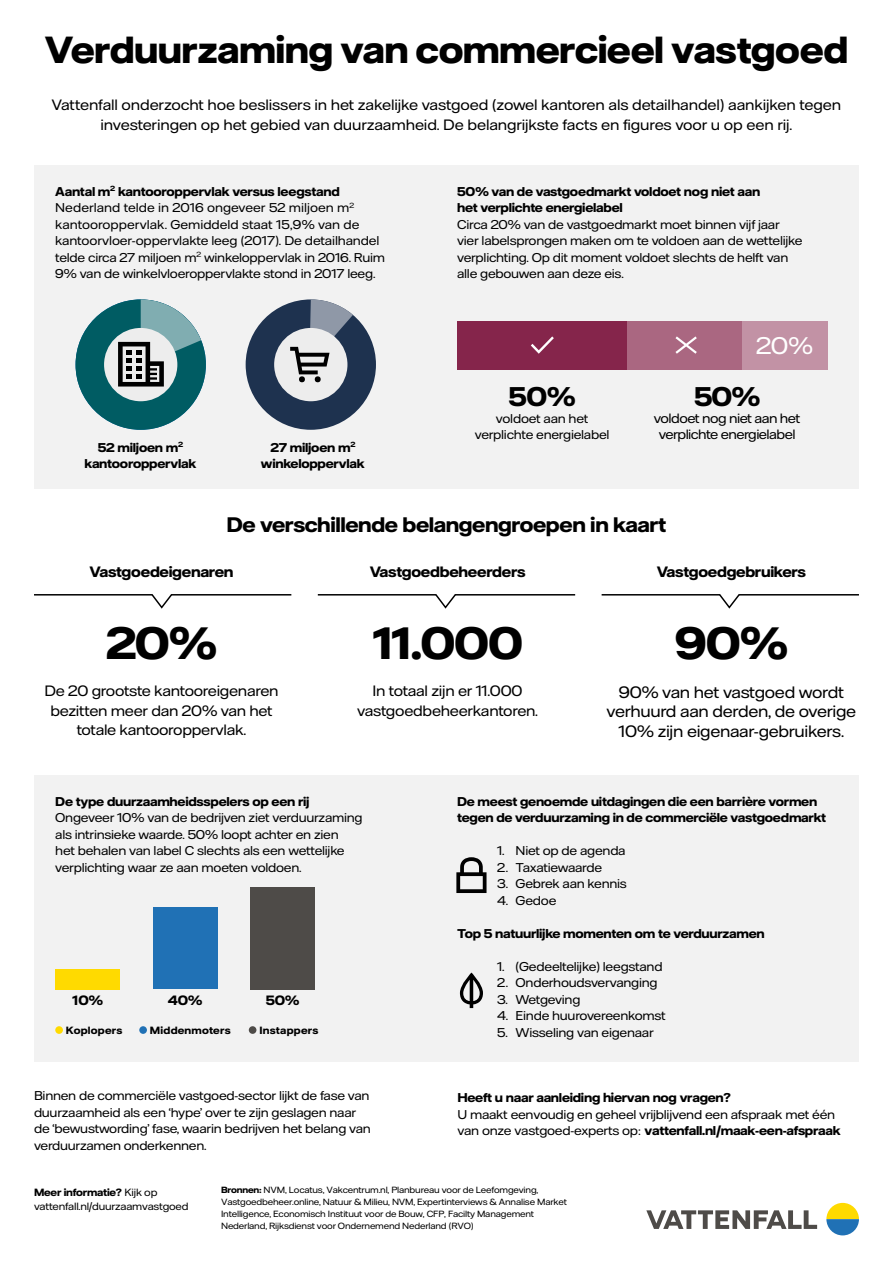
<style>
.page{position:relative;width:893px;height:1263px;background:#fff}
.page>*{position:absolute;margin:0;border:0;box-sizing:border-box;transform-origin:0 0}
.t1{font:700 45px "Vattenfall Hall Display";letter-spacing:-.01em;color:#000}
.t2{font:700 37.5px "Vattenfall Hall Display";color:#000}
.t3{font:700 27px "Vattenfall Hall";color:#000}
.t4{font:24px "Vattenfall Hall";color:#fff}
.t5{font:700 21px "Vattenfall Hall";letter-spacing:-.02em;color:#000}
.t6{font:16.5px/19.5px "Vattenfall Hall";letter-spacing:-.02em;color:#000;text-align:center}
.t7{font:15px/19.5px "Vattenfall Hall";letter-spacing:-.015em;color:#000;text-align:center}
.t8{font:700 15px "Vattenfall Hall";letter-spacing:-.02em;color:#000}
.t9{font:13.5px "Vattenfall Hall";letter-spacing:-.04em;color:#000}
.t10{font:700 13.5px "Vattenfall Hall";color:#000}
.t11{font:12.75px/16.5px "Vattenfall Hall";letter-spacing:-.02em;color:#000}
.t12{font:700 12.75px/16.5px "Vattenfall Hall";letter-spacing:-.02em;color:#000}
.t13{font:10.5px/13.5px "Vattenfall Hall";letter-spacing:-.02em;color:#000}
.t14{font:700 10.5px "Vattenfall Hall";letter-spacing:.02em;color:#000}
.t15{font:9px/12px "Vattenfall Hall";letter-spacing:-.02em;color:#000}
.s1{font-weight:700}
</style>
<div class="page">
<div style="left:34px;top:775px;width:825px;height:287px;background:#f2f2f2"></div>
<div style="left:34px;top:165px;width:825px;height:324px;background:#f2f2f2"></div>
<div style="left:250px;top:887px;width:65px;height:102px;background:#4e4b48"></div>
<div style="left:153px;top:907px;width:65px;height:82px;background:#2071b5"></div>
<div style="left:55px;top:969px;width:65px;height:20px;background:#ffda00"></div>
<div style="left:76px;top:299px;width:130px;height:131px;background:#005c63;border-radius:50%"></div>
<div style="left:104px;top:328px;width:73px;height:73px;background:#ededed;border-radius:50%"></div>
<svg style="left:118px;top:299px;width:83px;height:87px"></svg>
<div style="left:246px;top:299px;width:130px;height:131px;background:#1e324f;border-radius:50%"></div>
<div style="left:274px;top:328px;width:73px;height:73px;background:#ededed;border-radius:50%"></div>
<svg style="left:290px;top:299px;width:63px;height:83px"></svg>
<div style="left:457px;top:321px;width:370px;height:48px;background:#85254b"></div>
<div style="left:627px;top:321px;width:200px;height:48px;background:#aa6781"></div>
<div style="left:742px;top:321px;width:85px;height:48px;background:#c292a5"></div>
<svg style="left:675px;top:336px;width:22px;height:18px"></svg>
<svg style="left:531px;top:336px;width:23px;height:18px"></svg>
<svg style="left:34px;top:594px;width:258px;height:15px"></svg>
<svg style="left:601px;top:594px;width:258px;height:15px"></svg>
<svg style="left:317px;top:594px;width:259px;height:15px"></svg>
<div style="left:55px;top:1026px;width:8px;height:8px;background:#ffda00;border-radius:50%"></div>
<div style="left:139px;top:1026px;width:8px;height:8px;background:#2071b5;border-radius:50%"></div>
<div style="left:249px;top:1026px;width:7px;height:8px;background:#4e4b48;border-radius:50%"></div>
<svg style="left:456px;top:857px;width:30px;height:36px"></svg>
<svg style="left:460px;top:972px;width:23px;height:36px"></svg>
<svg style="left:646px;top:1210px;width:171px;height:19px"></svg>
<svg style="left:826px;top:1203px;width:33px;height:32px"></svg>
<h1 class="t2" style="left:45px;top:27px;width:805px">Verduurzaming van commercieel vastgoed</h1>
<p class="t7" style="left:52px;top:95px;width:791px">Vattenfall onderzocht hoe beslissers in het zakelijke vastgoed (zowel kantoren als detailhandel) aankijken tegen investeringen op het gebied van duurzaamheid. De belangrijkste facts en figures voor u op een rij.</p>
<p class="t12" style="left:55px;top:183px;width:286px">Aantal m<sup>2</sup> kantooroppervlak versus leegstand</p>
<p class="t11" style="left:55px;top:199px;width:331px">Nederland telde in 2016 ongeveer 52 miljoen m<sup>2 </sup>kantooroppervlak. Gemiddeld staat 15,9% van de kantoorvloer-oppervlakte leeg (2017). De detailhandel telde circa 27 miljoen m<sup>2</sup> winkeloppervlak in 2016. Ruim 9% van de winkelvloeroppervlakte stond in 2017 leeg.</p>
<p class="t12" style="left:85px;top:439px;width:113px;text-align:center">52 miljoen m<sup>2 </sup>kantooroppervlak</p>
<p class="t12" style="left:261px;top:439px;width:105px;text-align:center">27 miljoen m<sup>2 </sup>winkeloppervlak</p>
<p class="t12" style="left:457px;top:183px;width:305px">50% van de vastgoedmarkt voldoet nog niet aan het verplichte energielabel</p>
<p class="t11" style="left:457px;top:216px;width:347px">Circa 20% van de vastgoedmarkt moet binnen vijf jaar vier labelsprongen maken om te voldoen aan de wettelijke verplichting. Op dit moment voldoet slechts de helft van alle gebouwen aan deze eis.</p>
<p class="t4" style="left:756px;top:331px;width:58px">20%</p>
<p class="t3" style="left:509px;top:380px;width:69px">50%</p>
<p class="t3" style="left:694px;top:380px;width:68px">50%</p>
<p class="t11" style="left:496px;top:410px;width:94px">voldoet aan het</p>
<p class="t9" style="left:654px;top:410px;width:148px">voldoet nog niet aan het</p>
<p class="t11" style="left:475px;top:426px;width:136px">verplichte energielabel</p>
<p class="t9" style="left:659px;top:426px;width:138px">verplichte energielabel</p>
<h2 class="t5" style="left:226px;top:511px;width:442px">De verschillende belangengroepen in kaart</h2>
<p class="t8" style="left:90px;top:563px;width:146px">Vastgoedeigenaren</p>
<p class="t8" style="left:370px;top:563px;width:157px">Vastgoedbeheerders</p>
<p class="t8" style="left:657px;top:563px;width:151px">Vastgoedgebruikers</p>
<p class="t1" style="left:106px;top:616px;width:112px">20%</p>
<p class="t1" style="left:372px;top:616px;width:152px">11.000</p>
<p class="t1" style="left:675px;top:616px;width:114px">90%</p>
<p class="t7" style="left:45px;top:681px;width:236px">De 20 grootste kantooreigenaren</p>
<p class="t7" style="left:373px;top:681px;width:151px">In totaal zijn er 11.000</p>
<p class="t7" style="left:50px;top:701px;width:224px">bezitten meer dan 20% van het</p>
<p class="t7" style="left:357px;top:701px;width:182px">vastgoedbeheerkantoren.</p>
<p class="t7" style="left:77px;top:720px;width:171px">totale kantooroppervlak.</p>
<p class="t6" style="left:607px;top:682px;width:251px">90% van het vastgoed wordt verhuurd aan derden, de overige<br>10% zijn eigenaar-gebruikers.</p>
<p class="t12" style="left:55px;top:793px;width:256px">De type duurzaamheidsspelers op een rij</p>
<p class="t11" style="left:55px;top:809px;width:309px">Ongeveer 10% van de bedrijven ziet verduurzaming</p>
<p class="t11" style="left:55px;top:826px;width:285px">als intrinsieke waarde. 50% loopt achter en zien</p>
<p class="t11" style="left:55px;top:842px;width:291px">het behalen van label C slechts als een wettelijke</p>
<p class="t11" style="left:55px;top:859px;width:248px">verplichting waar ze aan moeten voldoen.</p>
<p class="t10" style="left:72px;top:992px;width:32px">10%</p>
<p class="t10" style="left:168px;top:992px;width:36px">40%</p>
<p class="t10" style="left:266px;top:992px;width:35px">50%</p>
<p class="t14" style="left:66px;top:1024px;width:58px">Koplopers</p>
<p class="t14" style="left:150px;top:1024px;width:82px">Middenmoters</p>
<p class="t14" style="left:259px;top:1024px;width:60px">Instappers</p>
<p class="t11" style="left:34px;top:1087px;width:338px">Binnen de commerciële vastgoed-sector lijkt de fase van duurzaamheid als een ‘hype’ over te zijn geslagen naar de ‘bewustwording’ fase, waarin bedrijven het belang van verduurzamen onderkennen.</p>
<p class="t12" style="left:457px;top:793px;width:371px">De meest genoemde uitdagingen die een barrière vormen tegen de verduurzaming in de commerciële vastgoedmarkt</p>
<p class="t11" style="left:497px;top:842px;width:130px">1. Niet op de agenda</p>
<p class="t11" style="left:497px;top:859px;width:107px">2. Taxatiewaarde</p>
<p class="t11" style="left:497px;top:875px;width:131px">3. Gebrek aan kennis</p>
<p class="t11" style="left:497px;top:892px;width:61px">4. Gedoe</p>
<p class="t12" style="left:457px;top:925px;width:309px">Top 5 natuurlijke momenten om te verduurzamen</p>
<p class="t11" style="left:497px;top:958px;width:167px">1. (Gedeeltelijke) leegstand</p>
<p class="t11" style="left:497px;top:974px;width:162px">2. Onderhoudsvervanging</p>
<p class="t11" style="left:497px;top:991px;width:85px">3. Wetgeving</p>
<p class="t11" style="left:497px;top:1007px;width:170px">4. Einde huurovereenkomst</p>
<p class="t11" style="left:497px;top:1024px;width:158px">5. Wisseling van eigenaar</p>
<p class="t12" style="left:457px;top:1089px;width:275px">Heeft u naar aanleiding hiervan nog vragen?</p>
<p class="t11" style="left:457px;top:1106px;width:385px">U maakt eenvoudig en geheel vrijblijvend een afspraak met één van onze vastgoed-experts op: <span class="s1">vattenfall.nl/maak-een-afspraak</span></p>
<p class="t13" style="left:34px;top:1186px;width:156px"><span class="s1">Meer informatie?</span> Kijk op vattenfall.nl/duurzaamvastgoed</p>
<p class="t15" style="left:221px;top:1184px;width:347px"><span class="s1">Bronnen:</span> NVM, Locatus, Vakcentrum.nl, Planbureau voor de Leefomgeving, Vastgoedbeheer.online, Natuur &amp; Milieu, NVM, Expertinterviews &amp; Annalise Market Intelligence, Economisch Instituut voor de Bouw, CFP, Facilty Management Nederland, Rijksdienst voor Ondernemend Nederland (RVO)</p>
</div>
